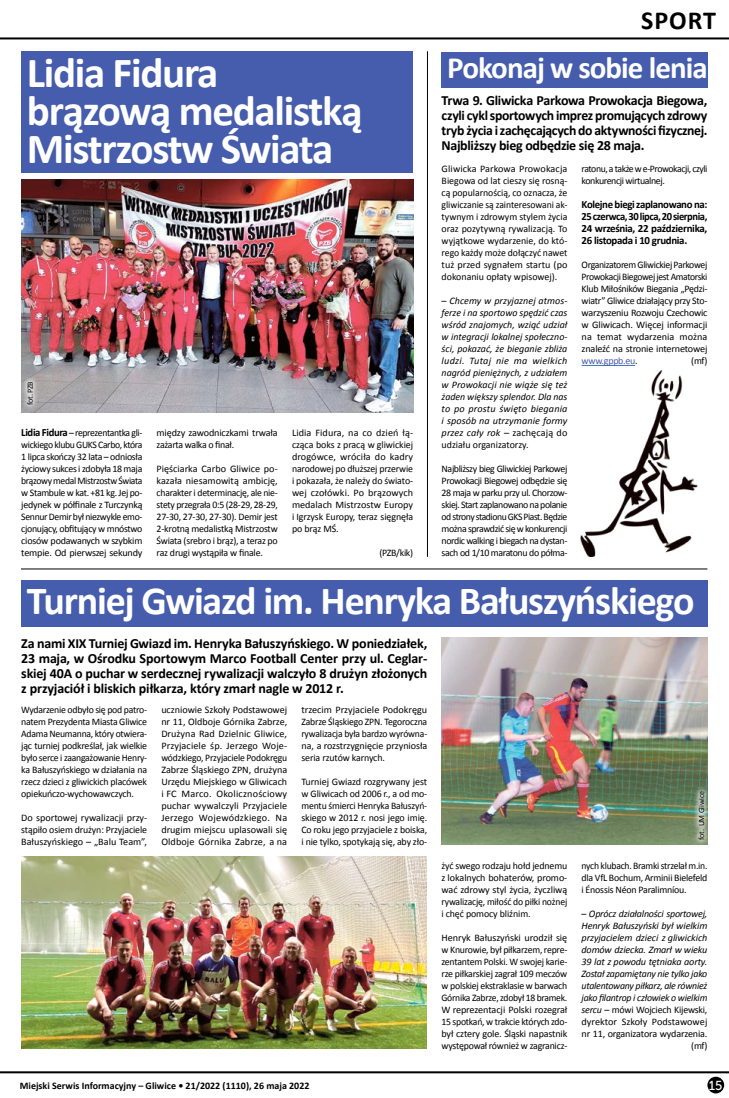
<style>
.page{position:relative;width:729px;height:1098px;background:#fff}
.page>*{position:absolute;margin:0;border:0;box-sizing:border-box;transform-origin:0 0}
.t1{font:700 43px/38px "Calibri";letter-spacing:-.03em;color:#fff}
.t2{font:700 40px "Calibri";letter-spacing:-.03em;color:#fff}
.t3{font:700 31px "Calibri";letter-spacing:-.03em;color:#fff}
.t4{font:700 26px "Calibri";letter-spacing:.04em;color:#000}
.t5{font:700 14px/15px "Calibri";letter-spacing:-.015em;color:#000;text-align:justify}
.t6{font:13px "Museo Sans 500";color:#fff}
.t7{font:700 11px/12px "Calibri";letter-spacing:-.03em;color:#000;text-align:justify}
.t8{font:10px/12px "Calibri";letter-spacing:-.02em;color:#000;text-align:justify}
.t9{font:italic 10px/12px "Calibri";letter-spacing:-.015em;color:#000;text-align:right}
.t10{font:700 10px "Calibri";color:#000}
.t11{font:10px/12px "Calibri";letter-spacing:-.045em;color:#000}
.t12{font:8px "Calibri";letter-spacing:-.03em;color:#000}
.s1{font-style:normal}
.s2{color:#4c59a9}
.s3{font-weight:700;font-size:11px}
</style>
<div class="page">
<hr style="left:0;top:37px;width:729px;height:2px;background:#000">
<hr style="left:0;top:1070px;width:729px;height:2px;background:#000">
<div style="left:707px;top:1076px;width:17px;height:16px;background:#000;border-radius:50%"></div>
<img style="left:21px;top:180px;width:392px;height:232px">
<hr style="left:21px;top:568px;width:686px;height:1px;background:#000">
<hr style="left:427px;top:51px;width:1px;height:505px;background:#000">
<hr style="left:581px;top:365px;width:54px;height:1px;background:#3473bd">
<div style="left:21px;top:51px;width:392px;height:121px;background:#455dac"></div>
<div style="left:441px;top:53px;width:266px;height:35px;background:#455dac"></div>
<div style="left:21px;top:580px;width:686px;height:47px;background:#455dac"></div>
<img style="left:441px;top:637px;width:266px;height:207px">
<img style="left:21px;top:856px;width:406px;height:192px">
<img style="left:580px;top:370px;width:117px;height:186px">
<div style="left:692px;top:785px;width:18px;height:60px;background:#fff;opacity:.75"></div>
<div style="left:22px;top:375px;width:17px;height:35px;background:#fff;opacity:.75"></div>
<h3 class="t4" style="left:641px;top:4px;width:77px">SPORT</h3>
<h1 class="t1" style="left:27px;top:53px;width:337px">Lidia Fidura brązową medalistką<br>Mistrzostw Świata</h1>
<h3 class="t3" style="left:447px;top:48px;width:262px">Pokonaj w sobie lenia</h3>
<h3 class="t5" style="left:441px;top:93px;width:267px">Trwa 9. Gliwicka Parkowa Prowokacja Biegowa, czyli cykl sportowych imprez promujących zdrowy tryb życia i zachęcających do aktywności fizycznej.<br>Najbliższy bieg odbędzie się 28 maja.</h3>
<p class="t8" style="left:441px;top:163px;width:127px">Gliwicka Parkowa Prowokacja Biegowa od lat cieszy się rosną&shy;cą popularnością, co oznacza, że gliwiczanie są zainteresowani ak&shy;tywnym i zdrowym stylem życia oraz pozytywną rywalizacją. To wyjątkowe wydarzenie, do któ&shy;rego każdy może dołączyć nawet tuż przed sygnałem startu (po dokonaniu opłaty wpisowej).</p>
<p class="t9" style="left:441px;top:294px;width:127px;text-align:justify"><span class="s1">–</span> Chcemy w przyjaznej atmos&shy;ferze i na sportowo spędzić czas wśród znajomych, wziąć udział w integracji lokalnej społeczno&shy;ści, pokazać, że bieganie zbliża ludzi. Tutaj nie ma wielkich nagród pieniężnych, z udziałem w Prowokacji nie wiąże się też żaden większy splendor. Dla nas to po prostu święto biegania i sposób na utrzymanie formy przez cały rok <span class="s1">– zachęcają do udziału organizatorzy.</span></p>
<p class="t8" style="left:441px;top:463px;width:127px">Najbliższy bieg Gliwickiej Parkowej Prowokacji Biegowej odbędzie się 28 maja w parku przy ul. Chorzow&shy;skiej. Start zaplanowano na polanie od strony stadionu GKS Piast. Będzie można sprawdzić się w konkurencji nordic walking i biegach na dystan&shy;sach od 1/10 maratonu do półma-</p>
<p class="t11" style="left:581px;top:163px;width:127px">ratonu, a także w e-Prowokacji, czyli konkurencji wirtualnej.</p>
<p class="t7" style="left:581px;top:198px;width:127px">Kolejne biegi zaplanowano na:<br>25 czerwca, 30 lipca, 20 sierpnia, 24 września, 22 października, 26 listopada i 10 grudnia.</p>
<p class="t8" style="left:581px;top:259px;width:127px">Organizatorem Gliwickiej Parkowej Prowokacji Biegowej jest Amatorski Klub Miłośników Biegania „Pędzi&shy;wiatr” Gliwice działający przy Sto&shy;warzyszeniu Rozwoju Czechowic w Gliwicach. Więcej informacji na temat wydarzenia można znaleźć na stronie internetowej <span class="s2">www.gppb.eu</span>.</p>
<p class="t8" style="left:691px;top:355px;width:18px">(mf)</p>
<p class="t12" style="left:25px;top:404px;width:25px;rotate:-90deg">fot. PZB</p>
<p class="t8" style="left:21px;top:427px;width:123px"><span class="s3">Lidia Fidura</span> – reprezentantka gli&shy;wickiego klubu GUKS Carbo, która 1 lipca skończy 32 lata – odniosła życiowy sukces i zdobyła 18 maja brązowy medal Mistrzostw Świata w Stambule w kat. +81 kg. Jej po&shy;jedynek w półfinale z Turczynką Sennur Demir był niezwykle emo&shy;cjonujący, obfitujący w mnóstwo ciosów podawanych w szybkim tempie. Od pierwszej sekundy</p>
<p class="t8" style="left:157px;top:427px;width:123px">między zawodniczkami trwała zażarta walka o finał.</p>
<p class="t8" style="left:292px;top:427px;width:123px">Lidia Fidura, na co dzień łą&shy;cząca boks z pracą w gliwickiej drogówce, wróciła do kadry narodowej po dłuższej przerwie i pokazała, że należy do świato&shy;wej czołówki. Po brązowych medalach Mistrzostw Europy i Igrzysk Europy, teraz sięgnęła po brąz MŚ.</p>
<p class="t8" style="left:379px;top:547px;width:35px">(PZB/kik)</p>
<p class="t8" style="left:157px;top:463px;width:123px">Pięściarka Carbo Gliwice po&shy;kazała niesamowitą ambicję, charakter i determinację, ale nie&shy;stety przegrała 0:5 (28-29, 28-29, 27-30, 27-30, 27-30). Demir jest 2-krotną medalistką Mistrzostw Świata (srebro i brąz), a teraz po raz drugi wystąpiła w finale.</p>
<h2 class="t2" style="left:27px;top:575px;width:669px">Turniej Gwiazd im. Henryka Bałuszyńskiego</h2>
<p class="t5" style="left:21px;top:635px;width:407px">Za nami XIX Turniej Gwiazd im. Henryka Bałuszyńskiego. W poniedziałek, 23 maja, w Ośrodku Sportowym Marco Football Center przy ul. Ceglar&shy;skiej 40A o puchar w serdecznej rywalizacji walczyło 8 drużyn złożonych z przyjaciół i bliskich piłkarza, który zmarł nagle w 2012 r.</p>
<p class="t8" style="left:21px;top:703px;width:127px">Wydarzenie odbyło się pod patro&shy;natem Prezydenta Miasta Gliwice Adama Neumanna, który otwiera&shy;jąc turniej podkreślał, jak wielkie było serce i zaangażowanie Henry&shy;ka Bałuszyńskiego w działania na rzecz dzieci z gliwickich placówek opiekuńczo-wychowawczych.</p>
<p class="t8" style="left:21px;top:811px;width:127px">Do sportowej rywalizacji przy&shy;stąpiło osiem drużyn: Przyjaciele Bałuszyńskiego – „Balu Team”,</p>
<p class="t8" style="left:161px;top:703px;width:127px">uczniowie Szkoły Podstawowej nr 11, Oldboje Górnika Zabrze, Drużyna Rad Dzielnic Gliwice, Przyjaciele śp. Jerzego Woje&shy;wódzkiego, Przyjaciele Podokręgu Zabrze Śląskiego ZPN, drużyna Urzędu Miejskiego w Gliwicach i FC Marco. Okolicznościowy puchar wywalczyli Przyjaciele Jerzego Wojewódzkiego. Na drugim miejscu uplasowali się Oldboje Górnika Zabrze, a na</p>
<p class="t8" style="left:301px;top:703px;width:127px">trzecim Przyjaciele Podokręgu Zabrze Śląskiego ZPN. Tegoroczna rywalizacja była bardzo wyrówna&shy;na, a rozstrzygnięcie przyniosła seria rzutów karnych.</p>
<p class="t8" style="left:301px;top:775px;width:127px">Turniej Gwiazd rozgrywany jest w Gliwicach od 2006 r., a od mo&shy;mentu śmierci Henryka Bałuszyń&shy;skiego w 2012 r. nosi jego imię.<br>Co roku jego przyjaciele z boiska, i nie tylko, spotykają się, aby zło-</p>
<p class="t8" style="left:441px;top:859px;width:127px">żyć swego rodzaju hołd jednemu z lokalnych bohaterów, promo&shy;wać zdrowy styl życia, życzliwą rywalizację, miłość do piłki nożnej i chęć pomocy bliźnim.</p>
<p class="t8" style="left:441px;top:931px;width:127px">Henryk Bałuszyński urodził się w Knurowie, był piłkarzem, repre&shy;zentantem Polski. W swojej karie&shy;rze piłkarskiej zagrał 109 meczów w polskiej ekstraklasie w barwach Górnika Zabrze, zdobył 18 bramek.<br>W reprezentacji Polski rozegrał 15 spotkań, w trakcie których zdo&shy;był cztery gole. Śląski napastnik występował również w zagranicz-</p>
<p class="t12" style="left:696px;top:839px;width:50px;rotate:-90deg">fot. UM Gliwice</p>
<p class="t8" style="left:581px;top:859px;width:127px">nych klubach. Bramki strzelał m.in. dla VfL Bochum, Arminii Bielefeld i Énossis Néon Paralimníou.</p>
<p class="t9" style="left:581px;top:906px;width:127px"><span class="s1">–</span> Oprócz działalności sportowej,<br>Henryk Bałuszyński był wielkim przyjacielem dzieci z gliwickich domów dziecka. Zmarł w wieku<br>39 lat z powodu tętniaka aorty.<br>Został zapamiętany nie tylko jako utalentowany piłkarz, ale również jako filantrop i człowiek o wielkim sercu <span class="s1">– mówi Wojciech Kijewski, dyrektor Szkoły Podstawowej nr 11, organizatora wydarzenia. (mf)</span></p>
<p class="t10" style="left:20px;top:1079px;width:291px">Miejski Serwis Informacyjny – Gliwice • 21/2022 (1110), 26 maja 2022</p>
<h3 class="t6" style="left:708px;top:1077px;width:15px">15</h3>
</div>
